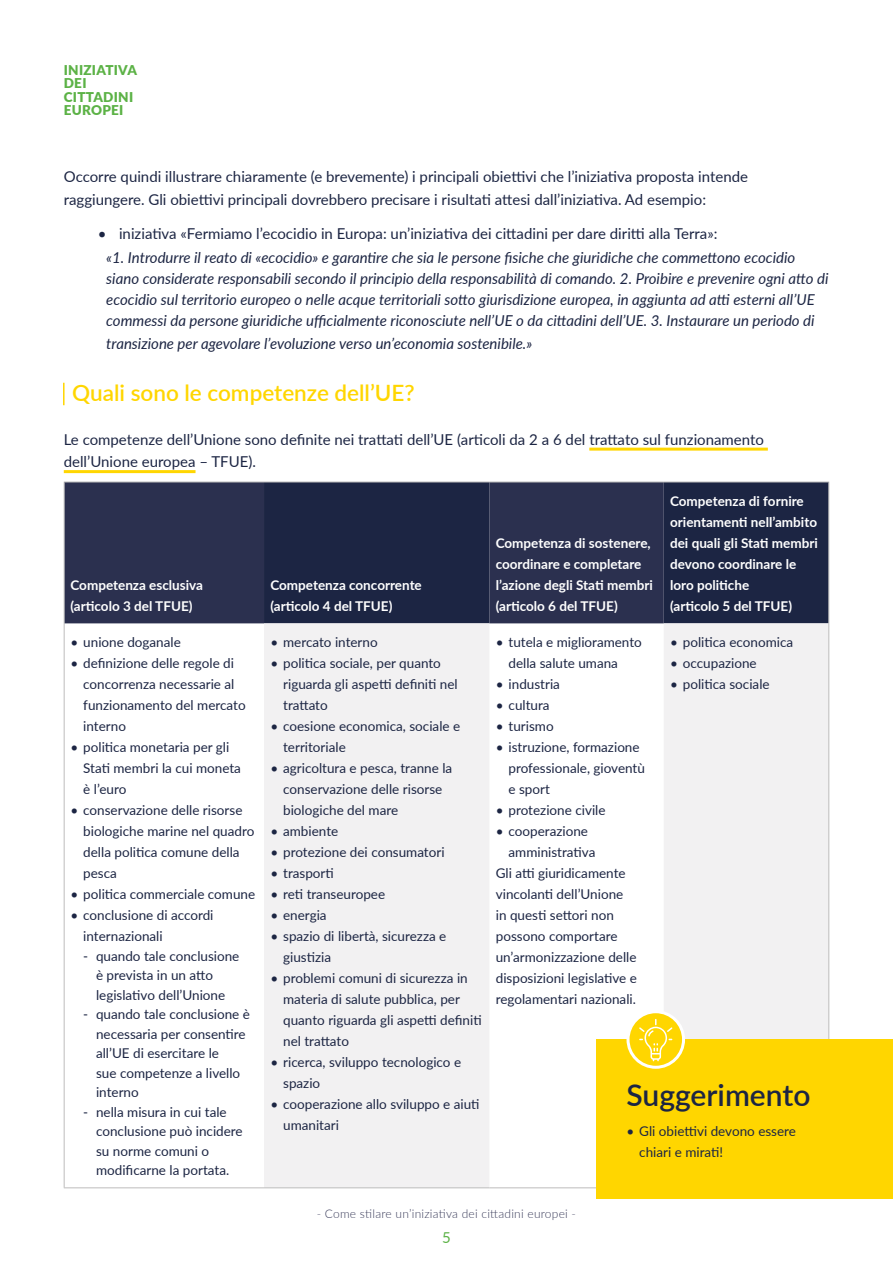
<style>
.page{position:relative;width:893px;height:1263px;background:#fff}
.page>*{position:absolute;margin:0;border:0;box-sizing:border-box;transform-origin:0 0}
.t1{font:600 30px "Lato";color:#1c2543}
.t2{font:600 22.5px "Lato";color:#ffd600}
.t3{font:italic 15px/21px "Lato";color:#1c2543}
.t4{font:15px/22.5px "Lato";color:#1c2543}
.t5{font:15px "Lato";color:#5cb246}
.t6{font:13.5px/21px "Lato";color:#1c2543}
.t7{font:700 13.5px/21px "Lato";color:#fff}
.t8{font:900 13.5px/13.5px "Lato";letter-spacing:.02em;color:#5cb246}
.t9{font:300 12px "Lato";letter-spacing:.02em;color:#3c3e5c}
</style>
<div class="page">
<hr style="left:63px;top:383px;width:2px;height:22px;background:#ffd600">
<hr style="left:589px;top:448px;width:179px;height:3px;background:#ffd600">
<hr style="left:64px;top:470px;width:132px;height:3px;background:#ffd600">
<div style="left:65px;top:483px;width:199px;height:140px;background:#2b304f"></div>
<svg style="left:264px;top:483px;width:564px;height:140px;fill:#1c2543"></svg>
<svg style="left:264px;top:623px;width:564px;height:564px;fill:#f2f1f2"></svg>
<hr style="left:64px;top:482px;width:200px;height:1px;background:#bdbcbc">
<hr style="left:64px;top:482px;width:1px;height:141px;background:#bdbcbc">
<hr style="left:264px;top:482px;width:225px;height:1px;background:#bdbcbc">
<hr style="left:489px;top:482px;width:175px;height:1px;background:#bdbcbc">
<hr style="left:664px;top:482px;width:165px;height:1px;background:#bdbcbc">
<hr style="left:828px;top:482px;width:1px;height:141px;background:#bdbcbc">
<hr style="left:64px;top:623px;width:1px;height:564px;background:#bdbcbc">
<hr style="left:828px;top:623px;width:1px;height:564px;background:#bdbcbc">
<hr style="left:64px;top:1187px;width:200px;height:1px;background:#bdbcbc">
<hr style="left:264px;top:1187px;width:225px;height:1px;background:#bdbcbc">
<hr style="left:489px;top:1187px;width:175px;height:1px;background:#bdbcbc">
<div style="left:597px;top:1039px;width:296px;height:160px;background:#ffd600"></div>
<svg style="left:628px;top:1012px;width:55px;height:55px"></svg>
<div style="left:626px;top:1010px;width:59px;height:59px;border:3px solid #fff;border-radius:50%"></div>
<svg style="left:639px;top:1019px;width:33px;height:42px"></svg>
<p class="t8" style="left:64px;top:62px;width:75px">INIZIATIVA<br>DEI<br>CITTADINI<br>EUROPEI</p>
<p class="t4" style="left:64px;top:165px;width:686px">Occorre quindi illustrare chiaramente (e brevemente) i principali obiettivi che l’iniziativa proposta intende raggiungere. Gli obiettivi principali dovrebbero precisare i risultati attesi dall’iniziativa. Ad esempio:</p>
<p class="t4" style="left:98px;top:222px;width:621px">• iniziativa «Fermiamo l’ecocidio in Europa: un’iniziativa dei cittadini per dare diritti alla Terra»:</p>
<p class="t3" style="left:106px;top:246px;width:724px">«1. Introdurre il reato di «ecocidio» e garantire che sia le persone fisiche che giuridiche che commettono ecocidio siano considerate responsabili secondo il principio della responsabilità di comando. 2. Proibire e prevenire ogni atto di ecocidio sul territorio europeo o nelle acque territoriali sotto giurisdizione europea, in aggiunta ad atti esterni all’UE commessi da persone giuridiche ufficialmente riconosciute nell’UE o da cittadini dell’UE. 3. Instaurare un periodo di</p>
<p class="t3" style="left:106px;top:332px;width:428px">transizione per agevolare l’evoluzione verso un’economia sostenibile.»</p>
<h2 class="t2" style="left:72px;top:376px;width:344px">Quali sono le competenze dell’UE?</h2>
<p class="t4" style="left:64px;top:427px;width:702px">Le competenze dell’Unione sono definite nei trattati dell’UE (articoli da 2 a 6 del trattato sul funzionamento dell’Unione europea – TFUE).</p>
<p class="t7" style="left:71px;top:574px;width:134px">Competenza esclusiva (articolo 3 del TFUE)</p>
<p class="t7" style="left:270px;top:574px;width:153px">Competenza concorrente (articolo 4 del TFUE)</p>
<p class="t6" style="left:71px;top:631px;width:112px">• unione doganale</p>
<p class="t6" style="left:83px;top:652px;width:164px;text-indent:-13px">• definizione delle regole di concorrenza necessarie al funzionamento del mercato interno</p>
<p class="t6" style="left:83px;top:736px;width:159px;text-indent:-13px">• politica monetaria per gli<br>Stati membri la cui moneta è l’euro</p>
<p class="t6" style="left:83px;top:799px;width:173px;text-indent:-13px">• conservazione delle risorse biologiche marine nel quadro della politica comune della pesca</p>
<p class="t6" style="left:71px;top:883px;width:186px">• politica commerciale comune</p>
<p class="t6" style="left:83px;top:904px;width:132px;text-indent:-13px">• conclusione di accordi internazionali</p>
<p class="t6" style="left:96px;top:945px;width:145px;line-height:19.5px;text-indent:-13px">- quando tale conclusione è prevista in un atto legislativo dell’Unione</p>
<p class="t6" style="left:96px;top:1004px;width:155px;line-height:19.5px;text-indent:-13px">- quando tale conclusione è necessaria per consentire all’UE di esercitare le<br>sue competenze a livello interno</p>
<p class="t6" style="left:96px;top:1101px;width:148px;line-height:19.5px;text-indent:-13px">- nella misura in cui tale conclusione può incidere su norme comuni o modificarne la portata.</p>
<p class="t6" style="left:270px;top:631px;width:109px">• mercato interno</p>
<p class="t6" style="left:283px;top:652px;width:176px;text-indent:-13px">• politica sociale, per quanto riguarda gli aspetti definiti nel trattato</p>
<p class="t6" style="left:283px;top:715px;width:179px;text-indent:-13px">• coesione economica, sociale e territoriale</p>
<p class="t6" style="left:283px;top:757px;width:171px;text-indent:-13px">• agricoltura e pesca, tranne la conservazione delle risorse biologiche del mare</p>
<p class="t6" style="left:270px;top:820px;width:69px">• ambiente</p>
<p class="t6" style="left:270px;top:841px;width:176px">• protezione dei consumatori</p>
<p class="t6" style="left:270px;top:862px;width:65px">• trasporti</p>
<p class="t6" style="left:270px;top:883px;width:116px">• reti transeuropee</p>
<p class="t6" style="left:270px;top:904px;width:58px">• energia</p>
<p class="t6" style="left:283px;top:925px;width:165px;text-indent:-13px">• spazio di libertà, sicurezza e giustizia</p>
<p class="t6" style="left:283px;top:967px;width:200px;text-indent:-13px">• problemi comuni di sicurezza in materia di salute pubblica, per quanto riguarda gli aspetti definiti nel trattato</p>
<p class="t6" style="left:283px;top:1051px;width:180px;text-indent:-13px">• ricerca, sviluppo tecnologico e spazio</p>
<p class="t6" style="left:283px;top:1093px;width:198px;text-indent:-13px">• cooperazione allo sviluppo e aiuti umanitari</p>
<p class="t7" style="left:496px;top:532px;width:159px">Competenza di sostenere, coordinare e completare l’azione degli Stati membri (articolo 6 del TFUE)</p>
<p class="t6" style="left:509px;top:631px;width:135px;text-indent:-13px">• tutela e miglioramento della salute umana</p>
<p class="t6" style="left:496px;top:673px;width:66px">• industria</p>
<p class="t6" style="left:496px;top:694px;width:55px">• cultura</p>
<p class="t6" style="left:496px;top:715px;width:59px">• turismo</p>
<p class="t6" style="left:509px;top:736px;width:138px;text-indent:-13px">• istruzione, formazione professionale, gioventù e sport</p>
<p class="t6" style="left:496px;top:799px;width:111px">• protezione civile</p>
<p class="t6" style="left:496px;top:820px;width:94px">• cooperazione</p>
<p class="t6" style="left:509px;top:841px;width:88px">amministrativa</p>
<p class="t6" style="left:496px;top:862px;width:131px">Gli atti giuridicamente</p>
<p class="t6" style="left:496px;top:883px;width:129px">vincolanti dell’Unione</p>
<p class="t6" style="left:496px;top:904px;width:120px">in questi settori non</p>
<p class="t6" style="left:496px;top:925px;width:123px">possono comportare</p>
<p class="t6" style="left:496px;top:946px;width:142px">un’armonizzazione delle</p>
<p class="t6" style="left:496px;top:967px;width:143px">disposizioni legislative e</p>
<p class="t6" style="left:496px;top:988px;width:142px">regolamentari nazionali.</p>
<p class="t7" style="left:670px;top:490px;width:149px">Competenza di fornire orientamenti nell’ambito dei quali gli Stati membri devono coordinare le loro politiche<br>(articolo 5 del TFUE)</p>
<p class="t6" style="left:670px;top:631px;width:125px">• politica economica</p>
<p class="t6" style="left:670px;top:652px;width:88px">• occupazione</p>
<p class="t6" style="left:670px;top:673px;width:101px">• politica sociale</p>
<h1 class="t1" style="left:626px;top:1073px;width:185px">Suggerimento</h1>
<p class="t6" style="left:639px;top:1120px;width:158px;text-indent:-13px">• Gli obiettivi devono essere chiari e mirati!</p>
<p class="t9" style="left:317px;top:1206px;width:261px">- Come stilare un’iniziativa dei cittadini europei -</p>
<p class="t5" style="left:442px;top:1227px;width:10px">5</p>
</div>
